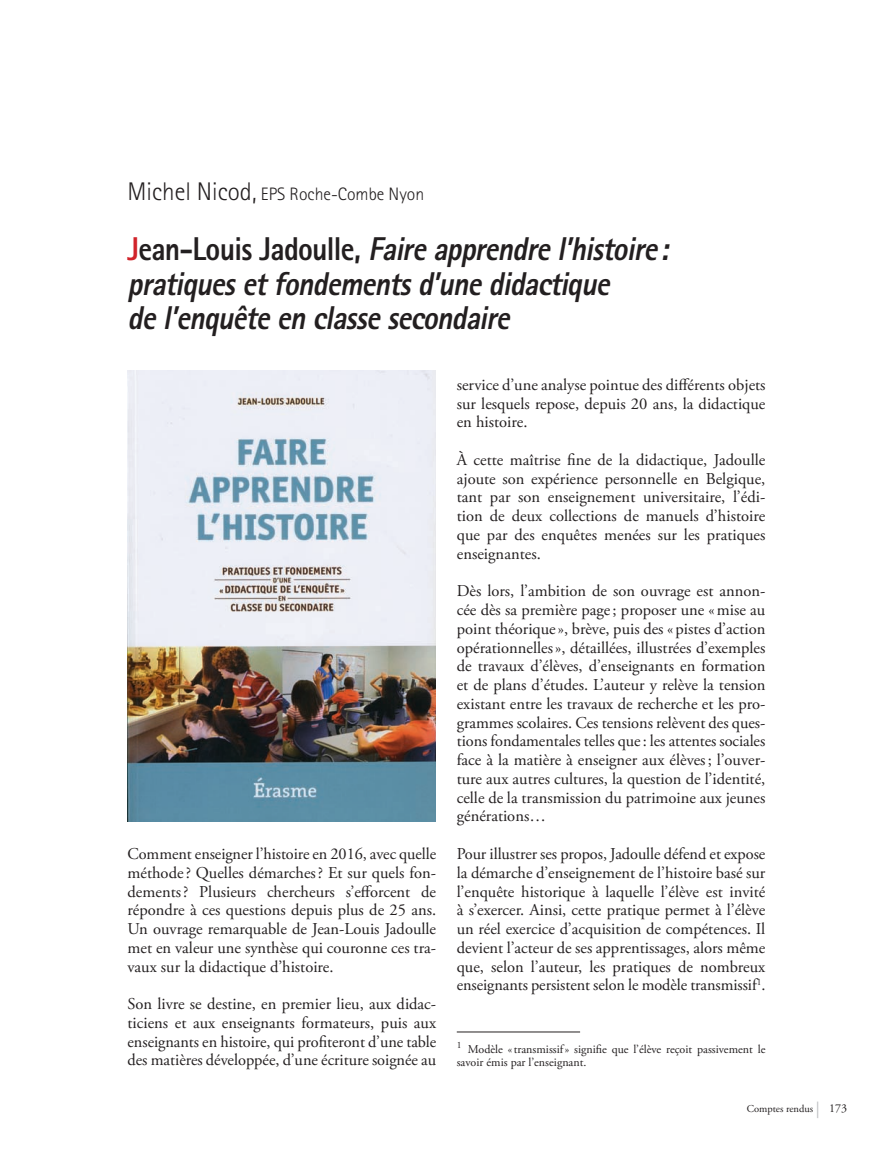
<style>
.page{position:relative;width:893px;height:1149px;background:#fff}
.page>*{position:absolute;margin:0;border:0;box-sizing:border-box;transform-origin:0 0}
.titre{font:italic 800 33px/34.5px "Rotis Sans Serif";color:#231f20;scale:.9 1}
.auteur{font:300 18px "Rotis Sans Serif";color:#231f20}
.texte_courant{font:16.5px/18.8px "Adobe Garamond Pro";color:#231f20;text-align:justify}
.notes{font:12px/12.8px "Adobe Garamond Pro";color:#231f20}
.t1{font:10.5px "Adobe Garamond Pro";color:#231f20}
.notes-2{font:9.6px "Adobe Garamond Pro";color:#231f20}
.s1{font-size:25.5px}
.s2{font-style:normal;color:#d1232a}
.s3{font-style:normal}
.s4{font-size:16.5px;color:#bcbdc0}
.s5{font-size:12px}
</style>
<div class="page">
<img style="left:128px;top:370px;width:308px;height:451px">
<hr style="left:457px;top:1031px;width:123px;height:1px;background:#231f20">
<p class="auteur" style="left:128px;top:184px;width:298px"><span class="s1">Michel Nicod,</span> EPS Roche-Combe Nyon</p>
<p class="titre" style="left:128px;top:231px;width:610px"><span class="s2">J</span> <span class="s3">e a n - Lo u i s J a d o u l l e ,</span> Faireapprendrel’histoire: pratiquesetfondementsd’unedidactique del’enquêteenclassesecondaire</p>
<p class="texte_courant" style="left:128px;top:844px;width:310px">Comment enseigner l’histoire en 2016, avec quelle méthode? Quelles démarches? Et sur quels fon&shy;dements? Plusieurs chercheurs s’efforcent de répondre à ces questions depuis plus de 25 ans.<br>Un ouvrage remarquable de Jean-Louis Jadoulle met en valeur une synthèse qui couronne ces tra&shy;vaux sur la didactique d’histoire.</p>
<p class="texte_courant" style="left:128px;top:994px;width:310px">Son livre se destine, en premier lieu, aux didac&shy;ticiens et aux enseignants formateurs, puis aux enseignants en histoire, qui profiteront d’une table des matières développée, d’une écriture soignée au</p>
<p class="texte_courant" style="left:457px;top:376px;width:310px">service d’une analyse pointue des différents objets sur lesquels repose, depuis 20 ans, la didactique en histoire.</p>
<p class="texte_courant" style="left:457px;top:451px;width:310px">À cette maîtrise fine de la didactique, Jadoulle ajoute son expérience personnelle en Belgique, tant par son enseignement universitaire, l’édi&shy;tion de deux collections de manuels d’histoire que par des enquêtes menées sur les pratiques enseignantes.</p>
<p class="texte_courant" style="left:457px;top:582px;width:310px">Dès lors, l’ambition de son ouvrage est annon&shy;cée dès sa première page; proposer une «mise au point théorique», brève, puis des «pistes d’action opérationnelles», détaillées, illustrées d’exemples de travaux d’élèves, d’enseignants en formation et de plans d’études. L’auteur y relève la tension existant entre les travaux de recherche et les pro&shy;grammes scolaires. Ces tensions relèvent des ques&shy;tions fondamentales telles que: les attentes sociales face à la matière à enseigner aux élèves; l’ouver&shy;ture aux autres cultures, la question de l’identité, celle de la transmission du patrimoine aux jeunes générations…</p>
<p class="texte_courant" style="left:457px;top:844px;width:310px">Pour illustrer ses propos, Jadoulle défend et expose la démarche d’enseignement de l’histoire basé sur l’enquête historique à laquelle l’élève est invité à s’exercer. Ainsi, cette pratique permet à l’élève un réel exercice d’acquisition de compétences. Il devient l’acteur de ses apprentissages, alors même que, selon l’auteur, les pratiques de nombreux enseignants persistent selon le modèle transmissif<sup>1</sup>.</p>
<p class="notes-2" style="left:457px;top:1038px;width:6px">1</p>
<p class="notes" style="left:457px;top:1043px;width:310px;text-indent:11px">Modèle «transmissif» signifie que l’élève reçoit passivement le savoir émis par l’enseignant.</p>
<p class="t1" style="left:747px;top:1101px;width:102px">Comptes rendus <span class="s4">|</span> <span class="s5">173</span></p>
</div>
